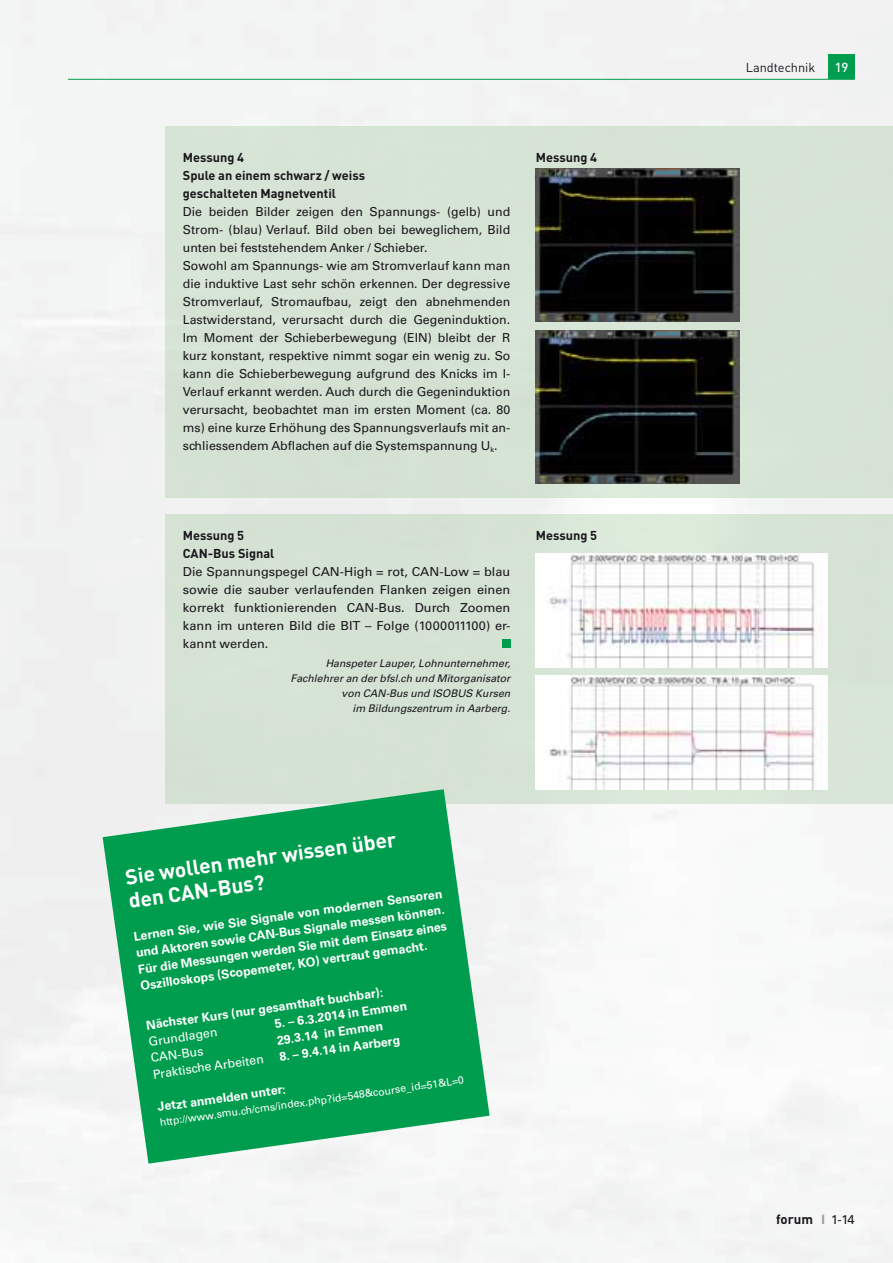
<style>
.page{position:relative;width:893px;height:1263px;background:#fff}
.page>*{position:absolute;margin:0;border:0;box-sizing:border-box;transform-origin:0 0}
.t1{font:700 21px/24px "DIN";color:#fff}
.t2{font:700 13.35px "DIN";color:#1a171c}
.t3{font:500 13.05px "DIN";color:#fff}
.t4{font:700 12.75px/18px "DIN";color:#1a171c}
.t5{font:12.75px "DIN";color:#1a171c}
.t6{font:12.3px/18px "Univers";color:#1a171c}
.t7{font:700 12.3px/16.5px "Univers";color:#fff;text-align:justify}
.t8{font:12.3px "Univers";color:#fff}
.t9{font:italic 10.5px/15px "Univers";color:#1a171c;text-align:right}
.t10{font:10.5px "Univers";color:#fff}
.s1{font-family:"Univers";font-size:12.75px;color:#9c9d9f}
.s2{font-family:"Univers";font-weight:400;font-size:12.75px}
</style>
<div class="page">
<div style="left:828px;top:54px;width:27px;height:25px;background:#009d4e"></div>
<hr style="left:68px;top:79px;width:787px;height:1px;background:#009d4e">
<div style="left:166px;top:126px;width:727px;height:371px;background:#d6e4d4"></div>
<img style="left:536px;top:168px;width:204px;height:153px">
<img style="left:536px;top:330px;width:204px;height:153px">
<div style="left:166px;top:514px;width:727px;height:290px;background:#d5e2d4"></div>
<img style="left:536px;top:553px;width:291px;height:114px">
<img style="left:536px;top:675px;width:291px;height:114px">
<div style="left:502px;top:640px;width:8px;height:8px;background:#009d4e"></div>
<svg style="left:103px;top:789px;width:387px;height:374px;fill:#009d4e"></svg>
<p class="t4" style="left:183px;top:150px;width:63px">Messung 4</p>
<p class="t4" style="left:536px;top:150px;width:63px">Messung 4</p>
<p class="t4" style="left:183px;top:168px;width:184px">Spule an einem schwarz / weiss geschalteten Magnetventil</p>
<p class="t6" style="left:183px;top:204px;width:329px">Die beiden Bilder zeigen den Spannungs- (gelb) und Strom- (blau) Verlauf. Bild oben bei beweglichem, Bild unten bei feststehendem Anker / Schieber.<br>Sowohl am Spannungs- wie am Stromverlauf kann man die induktive Last sehr schön erkennen. Der degressive Stromverlauf, Stromaufbau, zeigt den abnehmenden Lastwiderstand, verursacht durch die Gegeninduktion.<br>Im Moment der Schieberbewegung (EIN) bleibt der R kurz konstant, respektive nimmt sogar ein wenig zu. So kann die Schieberbewegung aufgrund des Knicks im I-Verlauf erkannt werden. Auch durch die Gegeninduktion verursacht, beobachtet man im ersten Moment (ca. 80 ms) eine kurze Erhöhung des Spannungsverlaufs mit an&shy;schliessendem Abflachen auf die Systemspannung U<sub>k</sub>.</p>
<p class="t4" style="left:183px;top:528px;width:63px">Messung 5</p>
<p class="t4" style="left:536px;top:528px;width:63px">Messung 5</p>
<p class="t4" style="left:183px;top:546px;width:93px">CAN-Bus Signal</p>
<p class="t6" style="left:183px;top:564px;width:329px;text-align:justify">Die Spannungspegel CAN-High = rot, CAN-Low = blau sowie die sauber verlaufenden Flanken zeigen einen korrekt funktionierenden CAN-Bus. Durch Zoomen kann im unteren Bild die BIT – Folge (1000011100) er&shy;kannt werden.</p>
<p class="t9" style="left:291px;top:657px;width:221px">Hanspeter Lauper, Lohnunternehmer, Fachlehrer an der bfsl.ch und Mitorganisator von CAN-Bus und ISOBUS Kursen<br>im Bildungszentrum in Aarberg.</p>
<h1 class="t1" style="left:124px;top:867px;width:275px;rotate:-8deg">Sie wollen mehr wissen über den CAN-Bus?</h1>
<p class="t7" style="left:133px;top:929px;width:313px;rotate:-8deg">Lernen Sie, wie Sie Signale von modernen Sensoren und Aktoren sowie CAN-Bus Signale messen können.<br>Für die Messungen werden Sie mit dem Einsatz eines Oszilloskops (Scopemeter, KO) vertraut gemacht.</p>
<p class="t7" style="left:145px;top:1018px;width:241px;rotate:-8deg">Nächster Kurs (nur gesamthaft buchbar):</p>
<p class="t8" style="left:148px;top:1037px;width:71px;rotate:-8deg">Grundlagen</p>
<p class="t7" style="left:274px;top:1017px;width:135px;rotate:-8deg">5. – 6.3.2014 in Emmen</p>
<p class="t7" style="left:276px;top:1033px;width:108px;rotate:-8deg">29.3.14 in Emmen</p>
<p class="t7" style="left:278px;top:1049px;width:123px;rotate:-8deg">8. – 9.4.14 in Aarberg</p>
<p class="t7" style="left:157px;top:1100px;width:131px;rotate:-8deg">Jetzt anmelden unter:</p>
<p class="t8" style="left:150px;top:1053px;width:54px;rotate:-8deg">CAN-Bus</p>
<p class="t8" style="left:152px;top:1070px;width:113px;rotate:-8deg">Praktische Arbeiten</p>
<p class="t10" style="left:159px;top:1119px;width:308px;rotate:-8deg">http://www.smu.ch/cms/index.php?id=548&amp;course_id=51&amp;L=0</p>
<p class="t5" style="left:746px;top:63px;width:71px">Landtechnik</p>
<p class="t3" style="left:835px;top:63px;width:15px">19</p>
<p class="t2" style="left:776px;top:1214px;width:80px">forum <span class="s1">I</span> <span class="s2">1-14</span></p>
</div>
